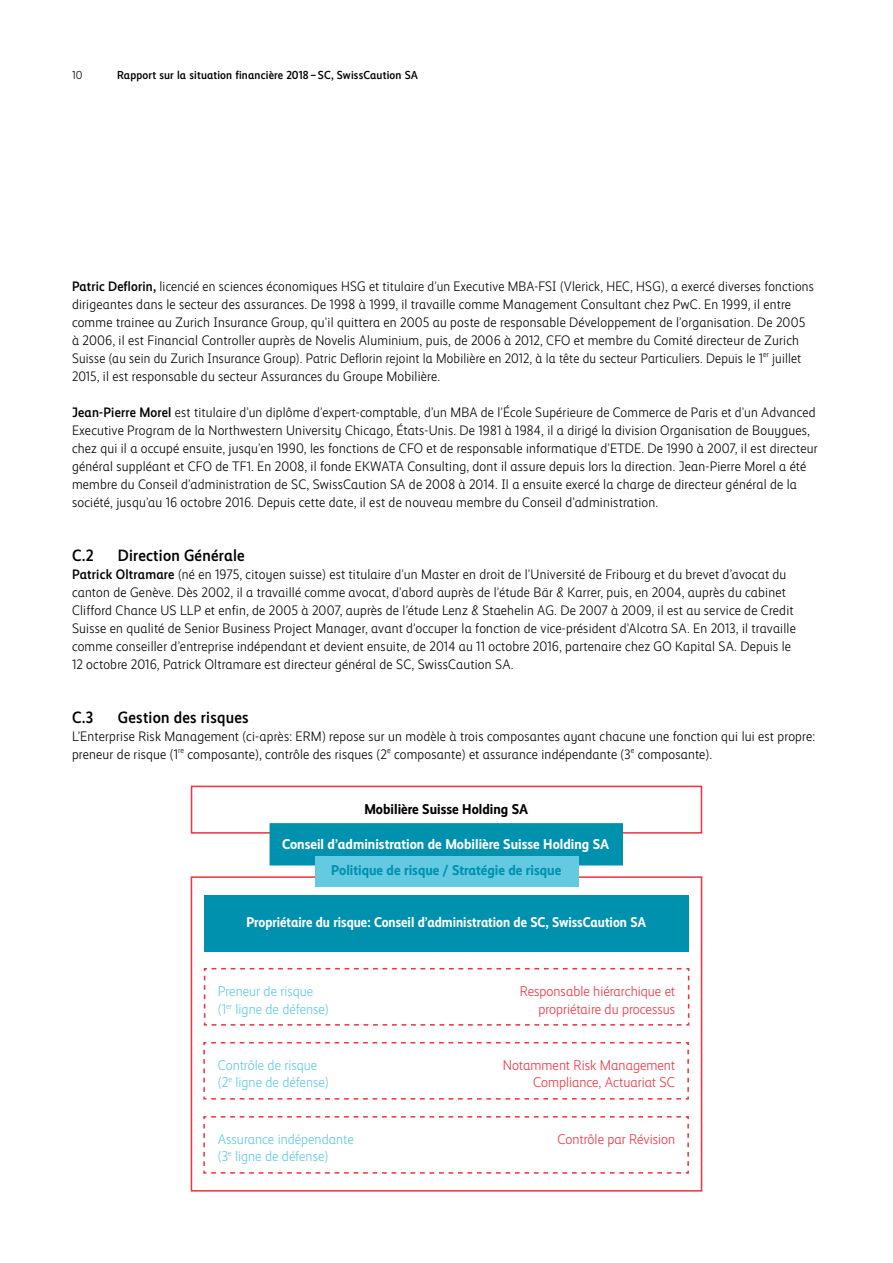
<style>
.page{position:relative;width:893px;height:1263px;background:#fff}
.page>*{position:absolute;margin:0;border:0;box-sizing:border-box;transform-origin:0 0}
.t1{font:500 16.5px "Mobiliar Realist";letter-spacing:.015em;color:#000}
.t2{font:300 14.25px/17.1px "Mobiliar Realist";color:#ef3744;text-align:right}
.t3{font:300 14.25px/17.1px "Mobiliar Realist";color:#63cae1}
.t4{font:700 14.25px/26.7px "Mobiliar Realist";color:#fff;text-align:center}
.t5{font:700 14.25px "Mobiliar Realist";color:#fff;scale:.96 1}
.t6{font:700 14.25px "Mobiliar Realist";color:#000}
.Grundtext{font:300 13.8px/18px "Mobiliar Realist";letter-spacing:.015em;color:#000}
.t7{font:500 11.7px "Mobiliar Realist";letter-spacing:.015em;color:#000}
.t8{font:300 11.7px "Mobiliar Realist";color:#000}
.s1{font-weight:500}
.s2{color:#0091af}
</style>
<div class="page">
<div style="left:191px;top:786px;width:511px;height:48px;border:2px solid #ef3744"></div>
<div style="left:270px;top:824px;width:352px;height:41px;background:#0091af"></div>
<div style="left:270px;top:823px;width:353px;height:42px;border:2px solid #0091af"></div>
<div style="left:191px;top:876px;width:511px;height:315px;border:2px solid #ef3744"></div>
<div style="left:315px;top:856px;width:264px;height:30px;background:#63cae1"></div>
<svg style="left:203px;top:968px;width:487px;height:58px"></svg>
<svg style="left:203px;top:1041px;width:486px;height:59px"></svg>
<svg style="left:203px;top:1116px;width:486px;height:58px"></svg>
<div style="left:205px;top:896px;width:484px;height:56px;background:#0091af"></div>
<p class="t8" style="left:72px;top:69px;width:12px">10</p>
<p class="t7" style="left:117px;top:68px;width:303px">Rapport sur la situation financière 2018 – SC, SwissCaution SA</p>
<p class="Grundtext" style="left:72px;top:277px;width:743px"><span class="s1">Patric Deflorin,</span> licencié en sciences économiques HSG et titulaire d’un Executive MBA-FSI (Vlerick, HEC, HSG), a exercé diverses fonctions dirigeantes dans le secteur des assurances. De 1998 à 1999, il travaille comme Management Consultant chez PwC. En 1999, il entre comme trainee au Zurich Insurance Group, qu’il quittera en 2005 au poste de responsable Développement de l’organisation. De 2005 à 2006, il est Financial Controller auprès de Novelis Aluminium, puis, de 2006 à 2012, CFO et membre du Comité directeur de Zurich Suisse (au sein du Zurich Insurance Group). Patric Deflorin rejoint la Mobilière en 2012, à la tête du secteur Particuliers. Depuis le 1<sup>er</sup> juillet 2015, il est responsable du secteur Assurances du Groupe Mobilière.</p>
<p class="Grundtext" style="left:72px;top:403px;width:747px"><span class="s1">Jean-Pierre Morel</span> est titulaire d’un diplôme d’expert-comptable, d’un MBA de l’École Supérieure de Commerce de Paris et d’un Advanced Executive Program de la Northwestern University Chicago, États-Unis. De 1981 à 1984, il a dirigé la division Organisation de Bouygues, chez qui il a occupé ensuite, jusqu’en 1990, les fonctions de CFO et de responsable informatique d’ETDE. De 1990 à 2007, il est directeur général suppléant et CFO de TF1. En 2008, il fonde EKWATA Consulting, dont il assure depuis lors la direction. Jean-Pierre Morel a été membre du Conseil d’administration de SC, SwissCaution SA de 2008 à 2014. Il a ensuite exercé la charge de directeur général de la société, jusqu’au 16 octobre 2016. Depuis cette date, il est de nouveau membre du Conseil d’administration.</p>
<p class="t1" style="left:72px;top:546px;width:23px">C.2</p>
<p class="t1" style="left:118px;top:546px;width:128px">Direction Générale</p>
<p class="Grundtext" style="left:72px;top:565px;width:725px"><span class="s1">Patrick Oltramare</span> (né en 1975, citoyen suisse) est titulaire d’un Master en droit de l’Université de Fribourg et du brevet d’avocat du canton de Genève. Dès 2002, il a travaillé comme avocat, d’abord auprès de l’étude Bär &amp; Karrer, puis, en 2004, auprès du cabinet Clifford Chance US LLP et enfin, de 2005 à 2007, auprès de l’étude Lenz &amp; Staehelin AG. De 2007 à 2009, il est au service de Credit Suisse en qualité de Senior Business Project Manager, avant d’occuper la fonction de vice-président d’Alcotra SA. En 2013, il travaille comme conseiller d’entreprise indépendant et devient ensuite, de 2014 au 11 octobre 2016, partenaire chez GO Kapital SA. Depuis le 12 octobre 2016, Patrick Oltramare est directeur général de SC, SwissCaution SA.</p>
<p class="t1" style="left:72px;top:708px;width:23px">C.3</p>
<p class="t1" style="left:118px;top:708px;width:132px">Gestion des risques</p>
<p class="Grundtext" style="left:72px;top:727px;width:745px">L’Enterprise Risk Management (ci-après: ERM) repose sur un modèle à trois composantes ayant chacune une fonction qui lui est propre: preneur de risque (1<sup>re</sup> composante), contrôle des risques (2<sup>e</sup> composante) et assurance indépendante (3<sup>e</sup> composante).</p>
<p class="t6" style="left:364px;top:800px;width:165px">Mobilière Suisse Holding SA</p>
<p class="t4" style="left:282px;top:830px;width:329px">Conseil d’administration de Mobilière Suisse Holding SA<br><span class="s2">Politique de risque / Stratégie de risque</span></p>
<p class="t5" style="left:246px;top:914px;width:418px">Propriétaire du risque: Conseil d’administration de SC, SwissCaution SA</p>
<p class="t3" style="left:218px;top:983px;width:112px">Preneur de risque (1<sup>er</sup> ligne de défense)</p>
<p class="t2" style="left:520px;top:983px;width:157px">Responsable hiérarchique et propriétaire du processus</p>
<p class="t3" style="left:218px;top:1057px;width:112px">Contrôle de risque (2<sup>e</sup> ligne de défense)</p>
<p class="t2" style="left:503px;top:1057px;width:174px">Notamment Risk Management<br>Compliance, Actuariat SC</p>
<p class="t3" style="left:218px;top:1131px;width:137px">Assurance indépendante (3<sup>e</sup> ligne de défense)</p>
<p class="t2" style="left:558px;top:1131px;width:119px">Contrôle par Révision</p>
</div>
